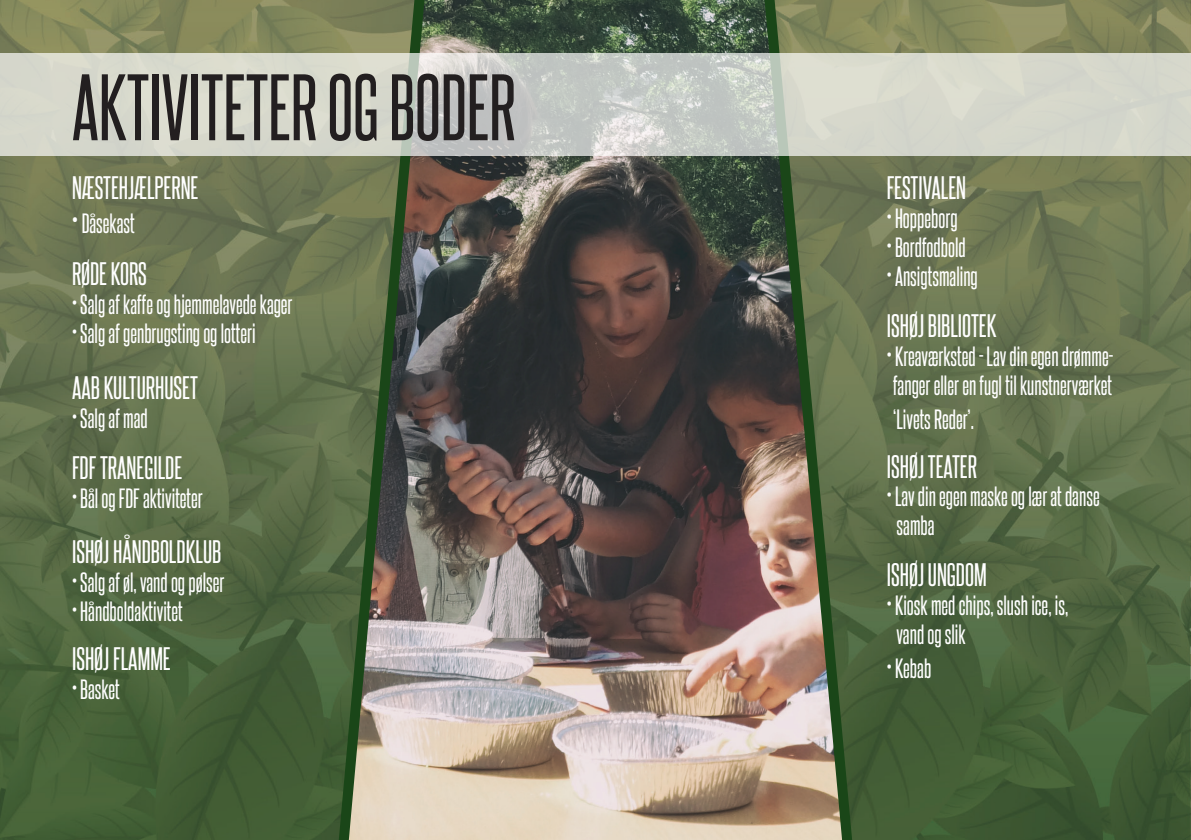
<style>
.page{position:relative;width:1191px;height:840px;background:#fff}
.page>*{position:absolute;margin:0;border:0;box-sizing:border-box;transform-origin:0 0}
.t1{font:80px "Steelfish Rg";color:#231f20}
.t2{font:28px "Steelfish Rg";color:#fff}
.t3{font:24px/28.8px "Steelfish Rg";color:#fff}
.s1{font-size:28px}
</style>
<div class="page">
<img style="left:0;top:0;width:1191px;height:839px">
<img style="left:331px;top:0;width:529px;height:839px">
<svg style="left:0;top:53px;width:1191px;height:103px;background:#d2d4ca"></svg>
<h1 class="t1" style="left:72px;top:58px;width:445px">AKTIVITETER OG BODER</h1>
<p class="t2" style="left:72px;top:170px;width:128px">NÆSTEHJÆLPERNE</p>
<p class="t3" style="left:72px;top:208px;width:64px"><span class="s1">•</span> Dåsekast</p>
<p class="t2" style="left:72px;top:257px;width:76px">RØDE KORS</p>
<p class="t3" style="left:72px;top:289px;width:222px">• Salg af kaffe og hjemmelavede kager</p>
<p class="t3" style="left:72px;top:318px;width:185px">• Salg af genbrugsting og lotteri</p>
<p class="t2" style="left:72px;top:370px;width:127px">AAB KULTURHUSET</p>
<p class="t3" style="left:72px;top:403px;width:77px">• Salg af mad</p>
<p class="t2" style="left:72px;top:450px;width:112px">FDF TRANEGILDE</p>
<p class="t3" style="left:72px;top:483px;width:132px">• Bål og FDF aktiviteter</p>
<p class="t2" style="left:72px;top:534px;width:151px">ISHØJ HÅNDBOLDKLUB</p>
<p class="t3" style="left:72px;top:566px;width:154px">• Salg af øl, vand og pølser</p>
<p class="t3" style="left:72px;top:595px;width:112px">• Håndboldaktivitet</p>
<p class="t2" style="left:72px;top:641px;width:100px">ISHØJ FLAMME</p>
<p class="t3" style="left:72px;top:673px;width:49px">• Basket</p>
<p class="t2" style="left:886px;top:171px;width:81px">FESTIVALEN</p>
<p class="t3" style="left:886px;top:203px;width:72px">• Hoppeborg</p>
<p class="t3" style="left:886px;top:232px;width:81px">• Bordfodbold</p>
<p class="t3" style="left:886px;top:261px;width:93px">• Ansigtsmaling</p>
<p class="t2" style="left:886px;top:308px;width:111px">ISHØJ BIBLIOTEK</p>
<p class="t3" style="left:886px;top:341px;width:228px">• Kreaværksted - Lav din egen drømme&shy;fanger eller en fugl til kunstnerværket</p>
<p class="t3" style="left:893px;top:403px;width:82px">‘Livets Reder’.</p>
<p class="t2" style="left:886px;top:448px;width:92px">ISHØJ TEATER</p>
<p class="t3" style="left:896px;top:481px;width:205px;text-indent:-10px">• Lav din egen maske og lær at danse samba</p>
<p class="t2" style="left:886px;top:557px;width:101px">ISHØJ UNGDOM</p>
<p class="t3" style="left:896px;top:589px;width:173px;text-indent:-10px">• Kiosk med chips, slush ice, is, vand og slik</p>
<p class="t3" style="left:886px;top:652px;width:46px">• Kebab</p>
</div>
